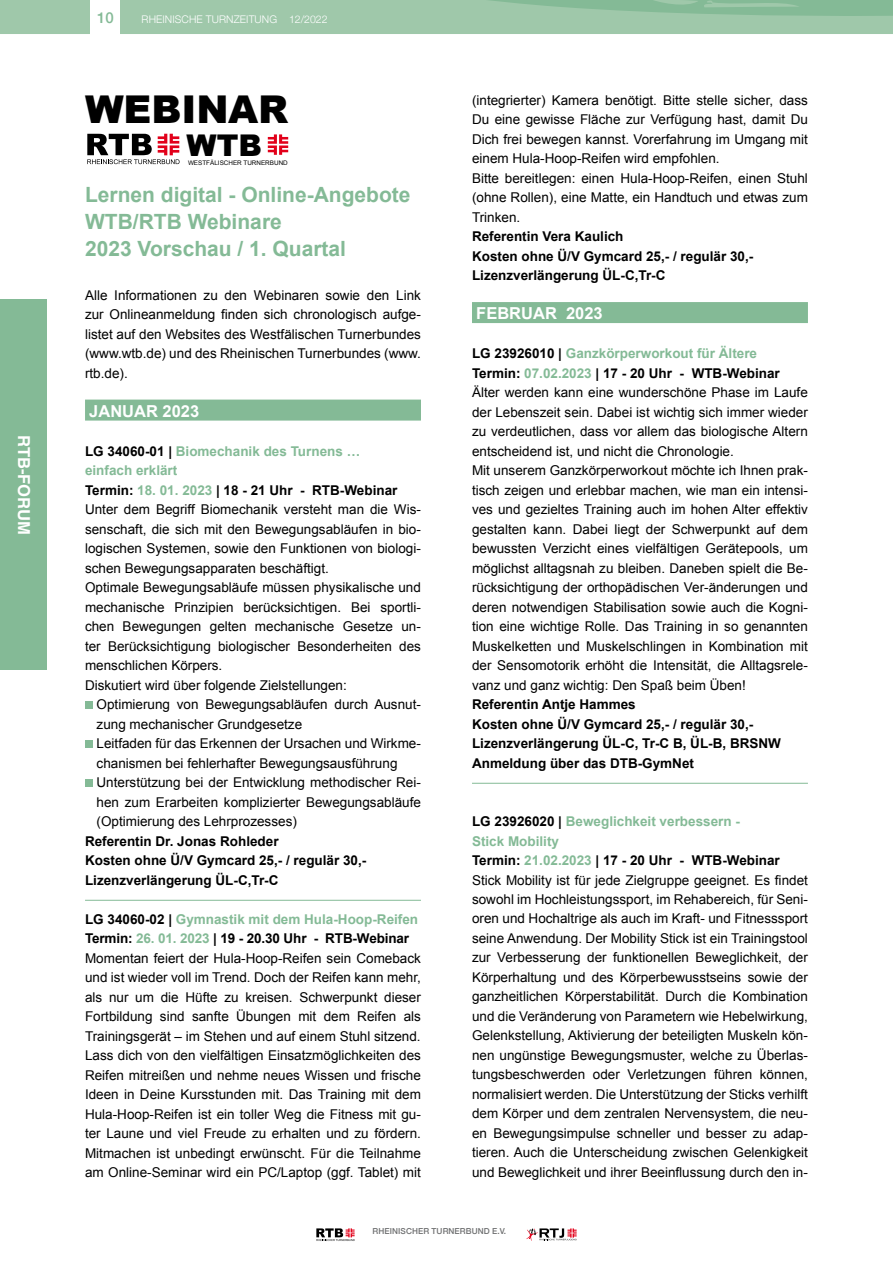
<style>
.page{position:relative;width:893px;height:1263px;background:#fff}
.page>*{position:absolute;margin:0;border:0;box-sizing:border-box;transform-origin:0 0}
.t1{font:900 38.25px "Arial";letter-spacing:-.005em;color:#000}
.t2{font:900 30px "Arial";color:#000}
.t3{font:700 21px/27px "Arial";color:#84ba96}
.t4{font:700 16.5px "Arial";color:#fff}
.t5{font:700 16.5px "Helvetica";color:#fff}
.t6{font:500 15px "Helvetica Neue";color:#84ba96}
.t7{font:13.5px/19.5px "Arial";color:#000}
.t8{font:700 13.5px/19.5px "Arial";color:#000}
.t9{font:300 10.5px "Helvetica Neue";letter-spacing:.01em;color:#fff}
.t10{font:500 8.25px "Helvetica Neue";letter-spacing:.01em;color:#707172}
.t11{font:6.3px "Arial";color:#000}
.s1{font-weight:700}
.s2{font-weight:700;color:#84ba96}
</style>
<div class="page">
<div style="left:0;top:300px;width:47px;height:370px;background:#84ba96"></div>
<svg style="left:316px;top:1228px;width:39px;height:13px"></svg>
<svg style="left:526px;top:1228px;width:51px;height:13px"></svg>
<svg style="left:0;top:0;width:893px;height:34px;background:#9ec7aa"></svg>
<svg style="left:268px;top:134px;width:20px;height:21px"></svg>
<svg style="left:87px;top:134px;width:93px;height:30px"></svg>
<div style="left:85px;top:400px;width:336px;height:21px;background:#84ba96"></div>
<hr style="left:85px;top:900px;width:336px;height:1px;background:#84ba96">
<div style="left:85px;top:701px;width:8px;height:8px;background:#84ba96"></div>
<div style="left:85px;top:740px;width:8px;height:8px;background:#84ba96"></div>
<div style="left:85px;top:779px;width:8px;height:8px;background:#84ba96"></div>
<div style="left:472px;top:302px;width:336px;height:21px;background:#84ba96"></div>
<hr style="left:472px;top:783px;width:336px;height:1px;background:#84ba96">
<p class="t5" style="left:37px;top:435px;width:101px;rotate:90deg">RTB-FORUM</p>
<p class="t6" style="left:97px;top:6px;width:18px">10</p>
<p class="t9" style="left:142px;top:11px;width:187px">RHEINISCHE TURNZEITUNG 12/2022</p>
<h1 class="t1" style="left:85px;top:82px;width:205px">WEBINAR</h1>
<h2 class="t2" style="left:186px;top:123px;width:77px">WTB</h2>
<p class="t11" style="left:188px;top:158px;width:101px">WESTFÄLISCHER TURNERBUND</p>
<h3 class="t3" style="left:85px;top:182px;width:327px">Lernen digital - Online-Angebote<br>WTB/RTB Webinare<br>2023 Vorschau / 1. Quartal</h3>
<p class="t7" style="left:85px;top:285px;width:337px;text-align:justify">Alle Informationen zu den Webinaren sowie den Link zur Onlineanmeldung finden sich chronologisch aufge&shy;listet auf den Websites des Westfälischen Turnerbundes (www.wtb.de) und des Rheinischen Turnerbundes (www. rtb.de).</p>
<p class="t4" style="left:89px;top:400px;width:112px">JANUAR 2023</p>
<p class="t7" style="left:85px;top:441px;width:337px"><span class="s1">LG 34060-01 |</span> <span class="s2">Biomechanik des Turnens …<br>einfach erklärt<br></span><span class="s1">Termin:</span> <span class="s2">18. 01. 2023</span> <span class="s1">| 18 - 21 Uhr - RTB-Webinar </span>Unter dem Begriff Biomechanik versteht man die Wis&shy;senschaft, die sich mit den Bewegungsabläufen in bio&shy;logischen Systemen, sowie den Funktionen von biologi&shy;schen Bewegungsapparaten beschäftigt.<br>Optimale Bewegungsabläufe müssen physikalische und mechanische Prinzipien berücksichtigen. Bei sportli&shy;chen Bewegungen gelten mechanische Gesetze un&shy;ter Berücksichtigung biologischer Besonderheiten des menschlichen Körpers.<br>Diskutiert wird über folgende Zielstellungen:</p>
<p class="t7" style="left:97px;top:695px;width:326px">Optimierung von Bewegungsabläufen durch Ausnut&shy;zung mechanischer Grundgesetze<br>Leitfaden für das Erkennen der Ursachen und Wirkme&shy;chanismen bei fehlerhafter Bewegungsausführung Unterstützung bei der Entwicklung methodischer Rei&shy;hen zum Erarbeiten komplizierter Bewegungsabläufe (Optimierung des Lehrprozesses)</p>
<p class="t8" style="left:85px;top:831px;width:283px">Referentin Dr. Jonas Rohleder<br>Kosten ohne Ü/V Gymcard 25,- / regulär 30,-<br>Lizenzverlängerung ÜL-C,Tr-C</p>
<p class="t7" style="left:85px;top:909px;width:337px"><span class="s1">LG 34060-02 |</span> <span class="s2">Gymnastik mit dem Hula-Hoop-Reifen </span><span class="s1">Termin:</span> <span class="s2">26. 01. 2023</span> <span class="s1">| 19 - 20.30 Uhr - RTB-Webinar </span>Momentan feiert der Hula-Hoop-Reifen sein Comeback und ist wieder voll im Trend. Doch der Reifen kann mehr, als nur um die Hüfte zu kreisen. Schwerpunkt dieser Fortbildung sind sanfte Übungen mit dem Reifen als Trainingsgerät – im Stehen und auf einem Stuhl sitzend.<br>Lass dich von den vielfältigen Einsatzmöglichkeiten des Reifen mitreißen und nehme neues Wissen und frische Ideen in Deine Kursstunden mit. Das Training mit dem Hula-Hoop-Reifen ist ein toller Weg die Fitness mit gu&shy;ter Laune und viel Freude zu erhalten und zu fördern.<br>Mitmachen ist unbedingt erwünscht. Für die Teilnahme am Online-Seminar wird ein PC/Laptop (ggf. Tablet) mit</p>
<p class="t7" style="left:472px;top:90px;width:337px">(integrierter) Kamera benötigt. Bitte stelle sicher, dass Du eine gewisse Fläche zur Verfügung hast, damit Du Dich frei bewegen kannst. Vorerfahrung im Umgang mit einem Hula-Hoop-Reifen wird empfohlen.<br>Bitte bereitlegen: einen Hula-Hoop-Reifen, einen Stuhl (ohne Rollen), eine Matte, ein Handtuch und etwas zum Trinken.</p>
<p class="t8" style="left:472px;top:227px;width:283px">Referentin Vera Kaulich<br>Kosten ohne Ü/V Gymcard 25,- / regulär 30,-<br>Lizenzverlängerung ÜL-C,Tr-C</p>
<p class="t4" style="left:476px;top:302px;width:128px">FEBRUAR 2023</p>
<p class="t7" style="left:472px;top:344px;width:337px"><span class="s1">LG 23926010 |</span> <span class="s2">Ganzkörperworkout für Ältere </span><span class="s1">Termin:</span> <span class="s2">07.02.2023</span> <span class="s1">| 17 - 20 Uhr - WTB-Webinar </span>Älter werden kann eine wunderschöne Phase im Laufe der Lebenszeit sein. Dabei ist wichtig sich immer wieder zu verdeutlichen, dass vor allem das biologische Altern entscheidend ist, und nicht die Chronologie.<br>Mit unserem Ganzkörperworkout möchte ich Ihnen prak&shy;tisch zeigen und erlebbar machen, wie man ein intensi&shy;ves und gezieltes Training auch im hohen Alter effektiv gestalten kann. Dabei liegt der Schwerpunkt auf dem bewussten Verzicht eines vielfältigen Gerätepools, um möglichst alltagsnah zu bleiben. Daneben spielt die Be&shy;rücksichtigung der orthopädischen Ver-änderungen und deren notwendigen Stabilisation sowie auch die Kogni&shy;tion eine wichtige Rolle. Das Training in so genannten Muskelketten und Muskelschlingen in Kombination mit der Sensomotorik erhöht die Intensität, die Alltagsrele&shy;vanz und ganz wichtig: Den Spaß beim Üben!</p>
<p class="t8" style="left:472px;top:695px;width:311px">Referentin Antje Hammes<br>Kosten ohne Ü/V Gymcard 25,- / regulär 30,- Lizenzverlängerung ÜL-C, Tr-C B, ÜL-B, BRSNW Anmeldung über das DTB-GymNet</p>
<p class="t7" style="left:472px;top:812px;width:337px"><span class="s1">LG 23926020 |</span> <span class="s2">Beweglichkeit verbessern -<br>Stick Mobility<br></span><span class="s1">Termin:</span> <span class="s2">21.02.2023</span> <span class="s1">| 17 - 20 Uhr - WTB-Webinar </span>Stick Mobility ist für jede Zielgruppe geeignet. Es findet sowohl im Hochleistungssport, im Rehabereich, für Seni&shy;oren und Hochaltrige als auch im Kraft- und Fitnesssport seine Anwendung. Der Mobility Stick ist ein Trainingstool zur Verbesserung der funktionellen Beweglichkeit, der Körperhaltung und des Körperbewusstseins sowie der ganzheitlichen Körperstabilität. Durch die Kombination und die Veränderung von Parametern wie Hebelwirkung, Gelenkstellung, Aktivierung der beteiligten Muskeln kön&shy;nen ungünstige Bewegungsmuster, welche zu Überlas&shy;tungsbeschwerden oder Verletzungen führen können, normalisiert werden. Die Unterstützung der Sticks verhilft dem Körper und dem zentralen Nervensystem, die neu&shy;en Bewegungsimpulse schneller und besser zu adap&shy;tieren. Auch die Unterscheidung zwischen Gelenkigkeit und Beweglichkeit und ihrer Beeinflussung durch den in-</p>
<p class="t10" style="left:373px;top:1225px;width:135px">RHEINISCHER TURNERBUND E.V.</p>
</div>
